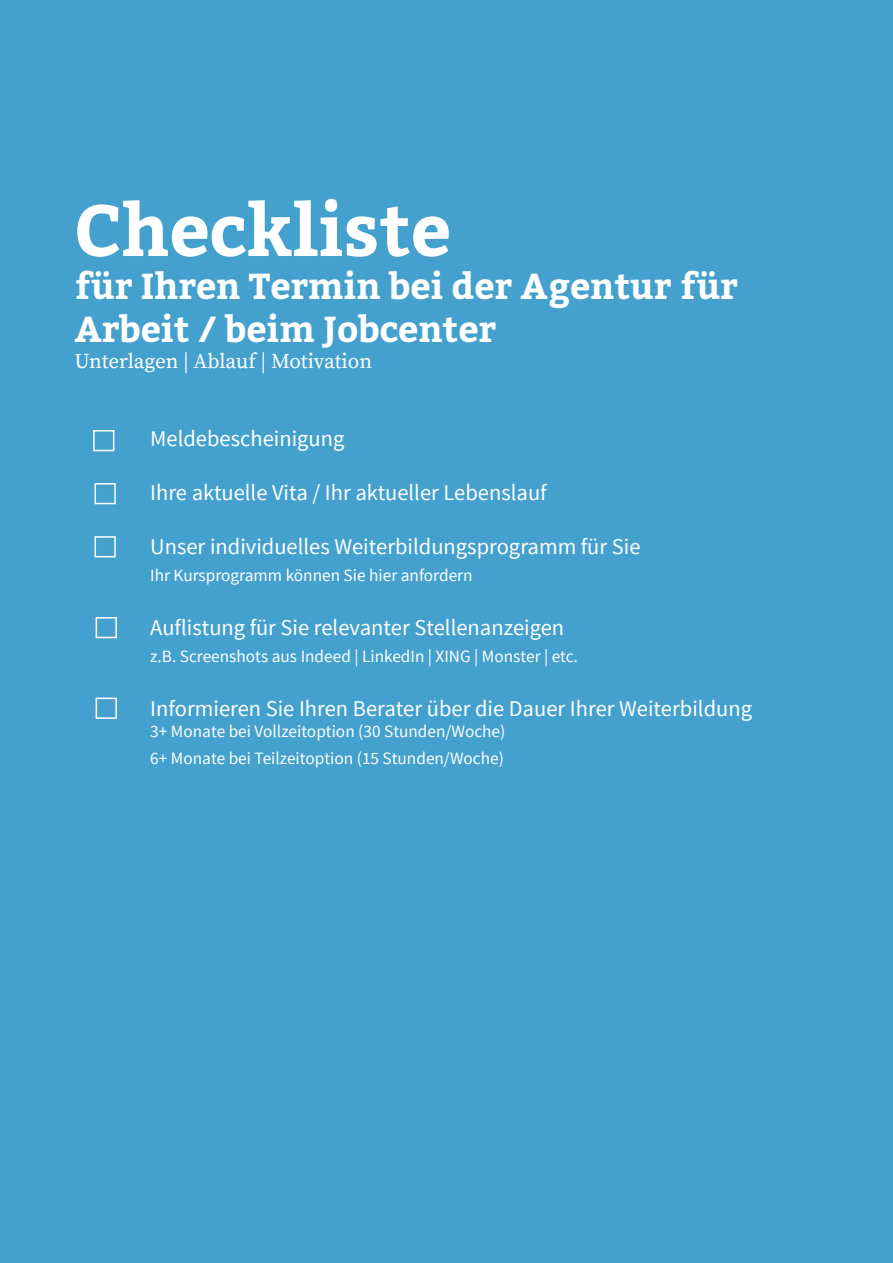
<style>
.page{position:relative;width:893px;height:1263px;background:#44a1ce}
.page>*{position:absolute;margin:0;border:0;box-sizing:border-box;transform-origin:0 0}
.t1{font:700 72px "Bitter";color:#fff}
.t2{font:700 36px/43.2px "Bitter";color:#fff}
.t3{font:22.5px "Source Sans Pro";color:#fff}
.t4{font:21px "Source Serif Pro";letter-spacing:-.005em;color:#fff}
.t5{font:17.25px/27px "Source Sans Pro";color:#fff}
</style>
<div class="page">
<div style="left:93px;top:430px;width:21px;height:21px;border:2px solid #fff"></div>
<div style="left:95px;top:483px;width:21px;height:21px;border:2px solid #fff"></div>
<div style="left:96px;top:617px;width:21px;height:21px;border:2px solid #fff"></div>
<div style="left:95px;top:536px;width:21px;height:21px;border:2px solid #fff"></div>
<div style="left:96px;top:698px;width:21px;height:21px;border:2px solid #fff"></div>
<h1 class="t1" style="left:74px;top:199px;width:378px">Checkliste</h1>
<h2 class="t2" style="left:74px;top:268px;width:665px">für Ihren Termin bei der Agentur für<br>Arbeit / beim Jobcenter</h2>
<p class="t4" style="left:74px;top:352px;width:299px">Unterlagen | Ablauf | Motivation</p>
<p class="t3" style="left:150px;top:429px;width:196px">Meldebescheinigung</p>
<p class="t3" style="left:150px;top:483px;width:398px">Ihre aktuelle Vita / Ihr aktueller Lebenslauf</p>
<p class="t3" style="left:150px;top:537px;width:492px">Unser individuelles Weiterbildungsprogramm für Sie</p>
<p class="t5" style="left:150px;top:562px;width:324px">Ihr Kursprogramm können Sie hier anfordern</p>
<p class="t3" style="left:150px;top:614px;width:415px">Auflistung für Sie relevanter Stellenanzeigen</p>
<p class="t5" style="left:150px;top:643px;width:429px">z.B. Screenshots aus Indeed | LinkedIn | XING | Monster | etc.</p>
<p class="t3" style="left:150px;top:699px;width:603px">Informieren Sie Ihren Berater über die Dauer Ihrer Weiterbildung</p>
<p class="t5" style="left:150px;top:718px;width:357px">3+ Monate bei Vollzeitoption (30 Stunden/Woche)<br>6+ Monate bei Teilzeitoption (15 Stunden/Woche)</p>
</div>
